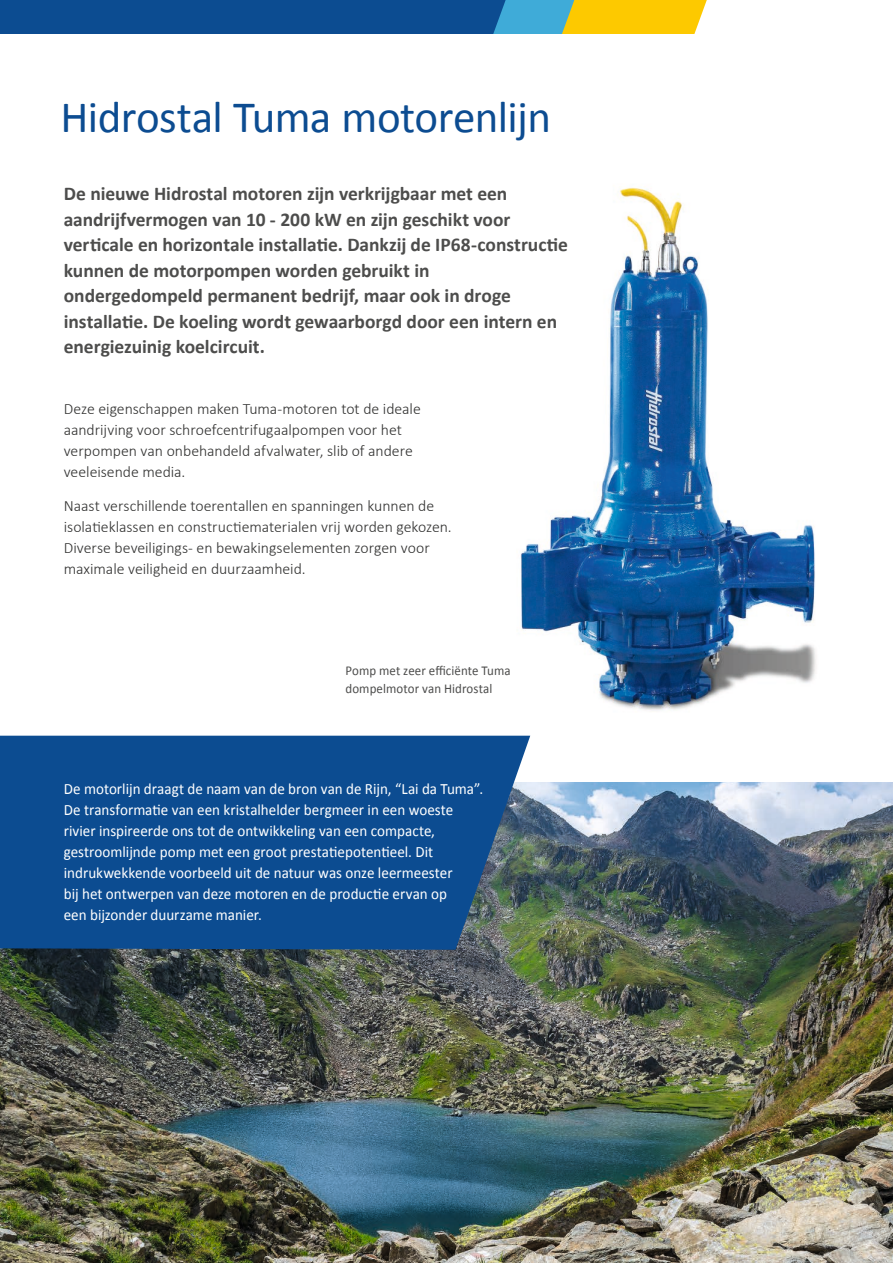
<style>
.page{position:relative;width:893px;height:1263px;background:#fff}
.page>*{position:absolute;margin:0;border:0;box-sizing:border-box;transform-origin:0 0}
.t1{font:45px "Calibri";letter-spacing:-.015em;color:#0c4c91}
.t2{font:700 19.5px/25.5px "Calibri";letter-spacing:-.005em;color:#4d4d4c}
.t3{font:300 15.75px/21px "Calibri";color:#313130}
.t4{font:15.75px/21px "Calibri";color:#fff;scale:.96 1}
.t5{font:13.5px/18px "Calibri";letter-spacing:.005em;color:#4d4d4c;scale:.96 1}
</style>
<div class="page">
<svg style="left:0;top:0;width:707px;height:34px;background:#406e7d"></svg>
<img style="left:508px;top:187px;width:308px;height:549px">
<img style="left:0;top:782px;width:893px;height:481px">
<svg style="left:0;top:736px;width:533px;height:214px;background:#134f8e"></svg>
<h1 class="t1" style="left:61px;top:88px;width:492px">Hidrostal Tuma motorenlijn</h1>
<p class="t2" style="left:64px;top:181px;width:506px">De nieuwe Hidrostal motoren zijn verkrijgbaar met een aandrijfvermogen van 10 - 200 kW en zijn geschikt voor verticale en horizontale installatie. Dankzij de IP68-constructie kunnen de motorpompen worden gebruikt in ondergedompeld permanent bedrijf, maar ook in droge installatie. De koeling wordt gewaarborgd door een intern en energiezuinig koelcircuit.</p>
<p class="t3" style="left:64px;top:398px;width:359px">Deze eigenschappen maken Tuma-motoren tot de ideale aandrijving voor schroefcentrifugaalpompen voor het verpompen van onbehandeld afvalwater, slib of andere veeleisende media.</p>
<p class="t3" style="left:64px;top:495px;width:389px">Naast verschillende toerentallen en spanningen kunnen de isolatieklassen en constructiematerialen vrij worden gekozen.<br>Diverse beveiligings- en bewakingselementen zorgen voor maximale veiligheid en duurzaamheid.</p>
<p class="t5" style="left:345px;top:662px;width:173px">Pomp met zeer efficiënte Tuma dompelmotor van Hidrostal</p>
<p class="t4" style="left:64px;top:779px;width:438px">De motorlijn draagt de naam van de bron van de Rijn, “Lai da Tuma”.<br>De transformatie van een kristalhelder bergmeer in een woeste rivier inspireerde ons tot de ontwikkeling van een compacte, gestroomlijnde pomp met een groot prestatiepotentieel. Dit indrukwekkende voorbeeld uit de natuur was onze leermeester<br>bij het ontwerpen van deze motoren en de productie ervan op<br>een bijzonder duurzame manier.</p>
</div>
